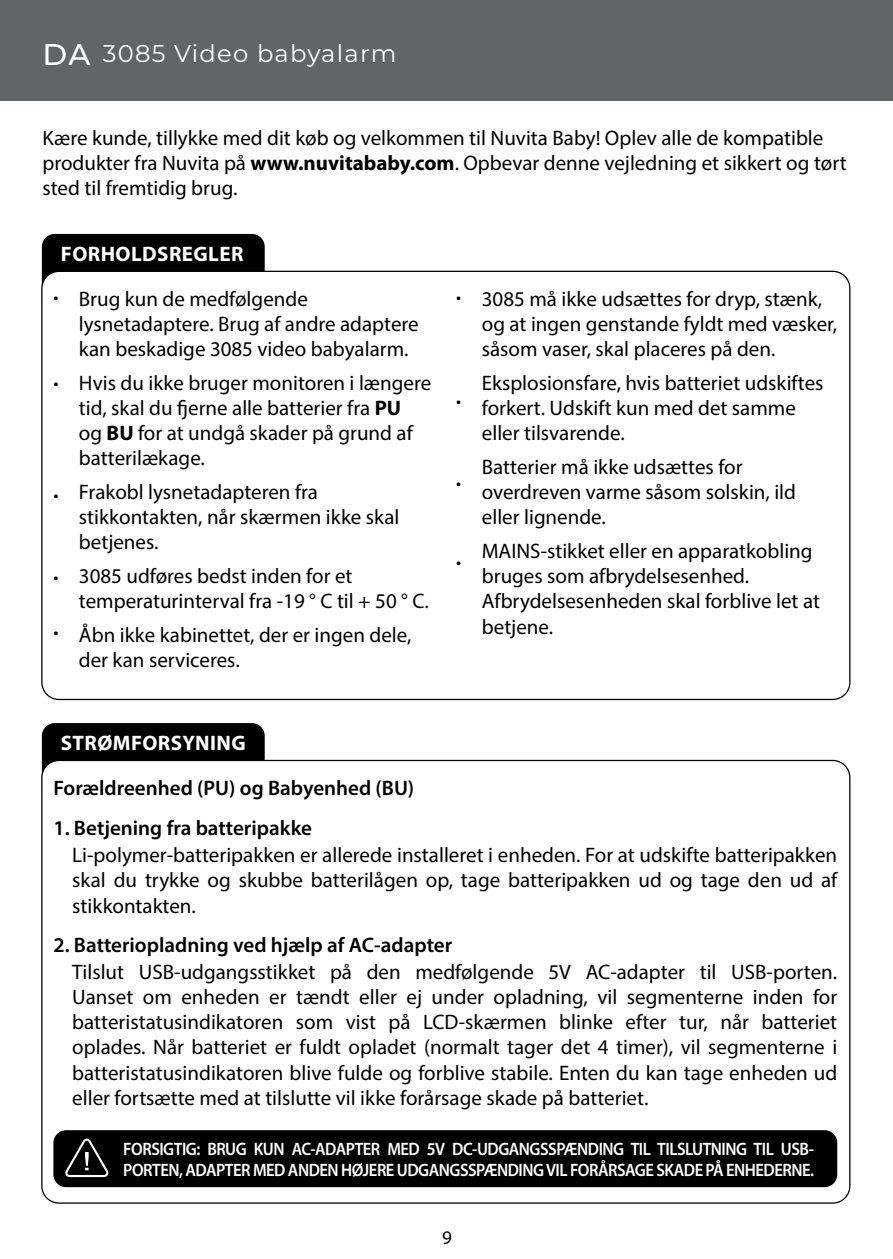
<style>
.page{position:relative;width:893px;height:1259px;background:#fff}
.page>*{position:absolute;margin:0;border:0;box-sizing:border-box;transform-origin:0 0}
.t1{font:24.3px "Montserrat";letter-spacing:.05em;color:#fff}
.t2{font:21px/25.2px "Myriad Pro";color:#000}
.t3{font:600 21px "Myriad Pro";color:#000}
.t4{font:700 21px "Myriad Pro";letter-spacing:.02em;color:#fff}
.t5{font:19.2px "Myriad Pro";color:#000}
.t6{font:600 18px/21.6px "Myriad Pro";letter-spacing:-.03em;color:#fff;scale:.92 1}
.t7{font:18px "Myriad Pro";color:#000}
.s1{font-weight:500;font-size:30px}
.s2{font-weight:700}
</style>
<div class="page">
<div style="left:0;top:0;width:893px;height:100px;background:#636466"></div>
<div style="left:42px;top:234px;width:223px;height:82px;background:#000;border-radius:13px"></div>
<div style="left:42px;top:723px;width:223px;height:82px;background:#000;border-radius:13px"></div>
<div style="left:42px;top:271px;width:808px;height:428px;background:#fff;border-radius:17px"></div>
<div style="left:42px;top:760px;width:808px;height:443px;background:#fff;border-radius:17px"></div>
<div style="left:53px;top:1130px;width:784px;height:57px;background:#000;border-radius:13px"></div>
<svg style="left:65px;top:1138px;width:44px;height:39px"></svg>
<p class="t1" style="left:43px;top:37px;width:355px"><span class="s1">DA</span> 3085 Video babyalarm</p>
<p class="t2" style="left:43px;top:125px;width:806px">Kære kunde, tillykke med dit køb og velkommen til Nuvita Baby! Oplev alle de kompatible produkter fra Nuvita på <span class="s2">www.nuvitababy.com</span>. Opbevar denne vejledning et sikkert og tørt sted til fremtidig brug.</p>
<p class="t4" style="left:61px;top:241px;width:184px">FORHOLDSREGLER</p>
<p class="t2" style="left:79px;top:285px;width:341px">Brug kun de medfølgende lysnetadaptere. Brug af andre adaptere kan beskadige 3085 video babyalarm.</p>
<p class="t2" style="left:79px;top:370px;width:354px">Hvis du ikke bruger monitoren i længere tid, skal du fjerne alle batterier fra <span class="s2">PU<br></span>og <span class="s2">BU</span> for at undgå skader på grund af batterilækage.</p>
<p class="t2" style="left:79px;top:479px;width:322px">Frakobl lysnetadapteren fra stikkontakten, når skærmen ikke skal betjenes.</p>
<p class="t2" style="left:79px;top:563px;width:351px">3085 udføres bedst inden for et temperaturinterval fra -19 ° C til + 50 ° C.</p>
<p class="t2" style="left:79px;top:622px;width:334px">Åbn ikke kabinettet, der er ingen dele, der kan serviceres.</p>
<p class="t7" style="left:53px;top:286px;width:7px">•</p>
<p class="t7" style="left:53px;top:371px;width:7px">•</p>
<p class="t7" style="left:53px;top:484px;width:7px">•</p>
<p class="t7" style="left:53px;top:566px;width:7px">•</p>
<p class="t7" style="left:53px;top:621px;width:7px">•</p>
<p class="t7" style="left:456px;top:286px;width:7px">•</p>
<p class="t7" style="left:456px;top:389px;width:7px">•</p>
<p class="t7" style="left:456px;top:472px;width:7px">•</p>
<p class="t7" style="left:456px;top:551px;width:7px">•</p>
<p class="t2" style="left:482px;top:285px;width:357px">3085 må ikke udsættes for dryp, stænk, og at ingen genstande fyldt med væsker, såsom vaser, skal placeres på den.</p>
<p class="t2" style="left:482px;top:370px;width:343px">Eksplosionsfare, hvis batteriet udskiftes forkert. Udskift kun med det samme eller tilsvarende.</p>
<p class="t2" style="left:482px;top:454px;width:316px">Batterier må ikke udsættes for overdreven varme såsom solskin, ild eller lignende.</p>
<p class="t2" style="left:482px;top:538px;width:340px">MAINS-stikket eller en apparatkobling bruges som afbrydelsesenhed.<br>Afbrydelsesenheden skal forblive let at betjene.</p>
<p class="t4" style="left:61px;top:729px;width:186px">STRØMFORSYNING</p>
<p class="t3" style="left:53px;top:774px;width:362px">Forældreenhed (PU) og Babyenhed (BU)</p>
<p class="t3" style="left:53px;top:815px;width:260px">1. Betjening fra batteripakke</p>
<p class="t2" style="left:72px;top:842px;width:767px;text-align:justify">Li-polymer-batteripakken er allerede installeret i enheden. For at udskifte batteripakken skal du trykke og skubbe batterilågen op, tage batteripakken ud og tage den ud af stikkontakten.</p>
<p class="t3" style="left:53px;top:931px;width:400px">2. Batteriopladning ved hjælp af AC-adapter</p>
<p class="t2" style="left:72px;top:958px;width:766px;text-align:justify">Tilslut USB-udgangsstikket på den medfølgende 5V AC-adapter til USB-porten.<br>Uanset om enheden er tændt eller ej under opladning, vil segmenterne inden for batteristatusindikatoren som vist på LCD-skærmen blinke efter tur, når batteriet oplades. Når batteriet er fuldt opladet (normalt tager det 4 timer), vil segmenterne i batteristatusindikatoren blive fulde og forblive stabile. Enten du kan tage enheden ud eller fortsætte med at tilslutte vil ikke forårsage skade på batteriet.</p>
<p class="t6" style="left:123px;top:1137px;width:752px">FORSIGTIG: BRUG KUN AC-ADAPTER MED 5V DC-UDGANGSSPÆNDING TIL TILSLUTNING TIL USB-<br>PORTEN, ADAPTER MED ANDEN HØJERE UDGANGSSPÆNDING VIL FORÅRSAGE SKADE PÅ ENHEDERNE.</p>
<p class="t5" style="left:442px;top:1226px;width:11px">9</p>
</div>
